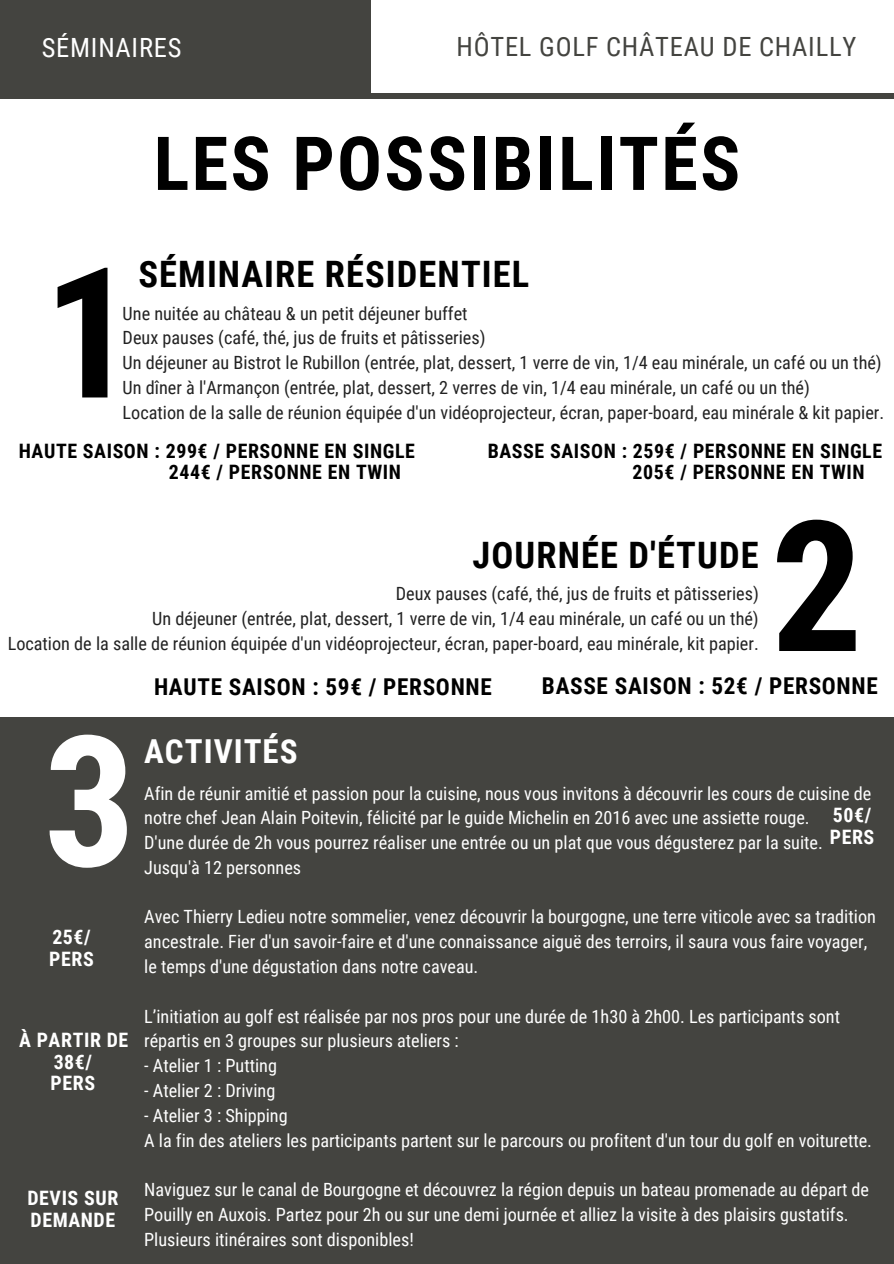
<style>
.page{position:relative;width:894px;height:1264px;background:#fff}
.page>*{position:absolute;margin:0;border:0;box-sizing:border-box;transform-origin:0 0}
.t1{font:700 182.1px "Roboto Condensed";color:#000}
.t2{font:700 182.1px "Roboto Condensed";color:#fff}
.t3{font:700 74.55px "Roboto Condensed";letter-spacing:.03em;color:#000}
.t4{font:700 36.45px "Roboto Condensed";letter-spacing:.03em;color:#000}
.t5{font:700 33px "Roboto Condensed";letter-spacing:.03em;color:#fff}
.t6{font:26.55px "Roboto Condensed";letter-spacing:.03em;color:#444440}
.t7{font:26.55px "Roboto Condensed";letter-spacing:.03em;color:#fff}
.t8{font:700 23.25px "Roboto Condensed";letter-spacing:.03em;color:#000}
.t9{font:700 19.8px/21.5px "Roboto Condensed";letter-spacing:.03em;color:#000}
.t10{font:700 19.8px/21.5px "Roboto Condensed";letter-spacing:.03em;color:#fff}
.t11{font:18.15px/24.8px "Roboto Condensed";color:#fff}
.t12{font:18.15px/24.8px "Roboto Condensed";color:#222}
</style>
<div class="page">
<div style="left:0;top:718px;width:893px;height:545px;background:#444440"></div>
<div style="left:0;top:0;width:370px;height:98px;background:#444440"></div>
<div style="left:0;top:93px;width:893px;height:5px;background:#444440"></div>
<h3 class="t7" style="left:42px;top:32px;width:141px">SÉMINAIRES</h3>
<h3 class="t6" style="left:456px;top:32px;width:401px">HÔTEL GOLF CHÂTEAU DE CHAILLY</h3>
<h2 class="t3" style="left:154px;top:121px;width:588px">LES POSSIBILITÉS</h2>
<h1 class="t1" style="left:44px;top:228px;width:93px">1</h1>
<h3 class="t4" style="left:138px;top:254px;width:392px">SÉMINAIRE RÉSIDENTIEL</h3>
<p class="t12" style="left:123px;top:301px;width:762px">Une nuitée au château &amp; un petit déjeuner buffet<br>Deux pauses (café, thé, jus de fruits et pâtisseries)<br>Un déjeuner au Bistrot le Rubillon (entrée, plat, dessert, 1 verre de vin, 1/4 eau minérale, un café ou un thé)<br>Un dîner à l'Armançon (entrée, plat, dessert, 2 verres de vin, 1/4 eau minérale, un café ou un thé)<br>Location de la salle de réunion équipée d'un vidéoprojecteur, écran, paper-board, eau minérale &amp; kit papier.</p>
<p class="t9" style="left:169px;top:440px;width:247px;text-indent:-150px">HAUTE SAISON : 299€ / PERSONNE EN SINGLE<br>244€ / PERSONNE EN TWIN</p>
<p class="t9" style="left:632px;top:440px;width:251px;text-indent:-145px">BASSE SAISON : 259€ / PERSONNE EN SINGLE<br>205€ / PERSONNE EN TWIN</p>
<h1 class="t1" style="left:770px;top:482px;width:93px">2</h1>
<h3 class="t4" style="left:472px;top:534px;width:287px">JOURNÉE D'ÉTUDE</h3>
<p class="t12" style="left:8px;top:581px;width:752px;text-align:right">Deux pauses (café, thé, jus de fruits et pâtisseries)<br>Un déjeuner (entrée, plat, dessert, 1 verre de vin, 1/4 eau minérale, un café ou un thé)<br>Location de la salle de réunion équipée d'un vidéoprojecteur, écran, paper-board, eau minérale, kit papier.</p>
<p class="t8" style="left:154px;top:673px;width:339px">HAUTE SAISON : 59€ / PERSONNE</p>
<p class="t8" style="left:542px;top:672px;width:337px">BASSE SAISON : 52€ / PERSONNE</p>
<h1 class="t2" style="left:44px;top:697px;width:93px">3</h1>
<h3 class="t5" style="left:144px;top:732px;width:155px">ACTIVITÉS</h3>
<p class="t11" style="left:144px;top:781px;width:728px">Afin de réunir amitié et passion pour la cuisine, nous vous invitons à découvrir les cours de cuisine de notre chef Jean Alain Poitevin, félicité par le guide Michelin en 2016 avec une assiette rouge.<br>D'une durée de 2h vous pourrez réaliser une entrée ou un plat que vous dégusterez par la suite.<br>Jusqu'à 12 personnes</p>
<p class="t11" style="left:144px;top:904px;width:733px">Avec Thierry Ledieu notre sommelier, venez découvrir la bourgogne, une terre viticole avec sa tradition ancestrale. Fier d'un savoir-faire et d'une connaissance aiguë des terroirs, il saura vous faire voyager, le temps d'une dégustation dans notre caveau.</p>
<p class="t11" style="left:144px;top:1004px;width:697px">L’initiation au golf est réalisée par nos pros pour une durée de 1h30 à 2h00. Les participants sont répartis en 3 groupes sur plusieurs ateliers :</p>
<p class="t11" style="left:144px;top:1053px;width:134px">- Atelier 1 : Putting</p>
<p class="t11" style="left:144px;top:1078px;width:132px">- Atelier 2 : Driving</p>
<p class="t11" style="left:144px;top:1103px;width:729px">- Atelier 3 : Shipping<br>A la fin des ateliers les participants partent sur le parcours ou profitent d'un tour du golf en voiturette.</p>
<p class="t11" style="left:144px;top:1177px;width:726px">Naviguez sur le canal de Bourgogne et découvrez la région depuis un bateau promenade au départ de<br>Pouilly en Auxois. Partez pour 2h ou sur une demi journée et alliez la visite à des plaisirs gustatifs.<br>Plusieurs itinéraires sont disponibles!</p>
<p class="t10" style="left:829px;top:804px;width:46px">50€/<br>PERS</p>
<p class="t10" style="left:49px;top:926px;width:46px">25€/<br>PERS</p>
<p class="t10" style="left:19px;top:1029px;width:111px;text-align:center">À PARTIR DE<br>38€/<br>PERS</p>
<p class="t10" style="left:27px;top:1187px;width:92px">DEVIS SUR<br>DEMANDE</p>
</div>
